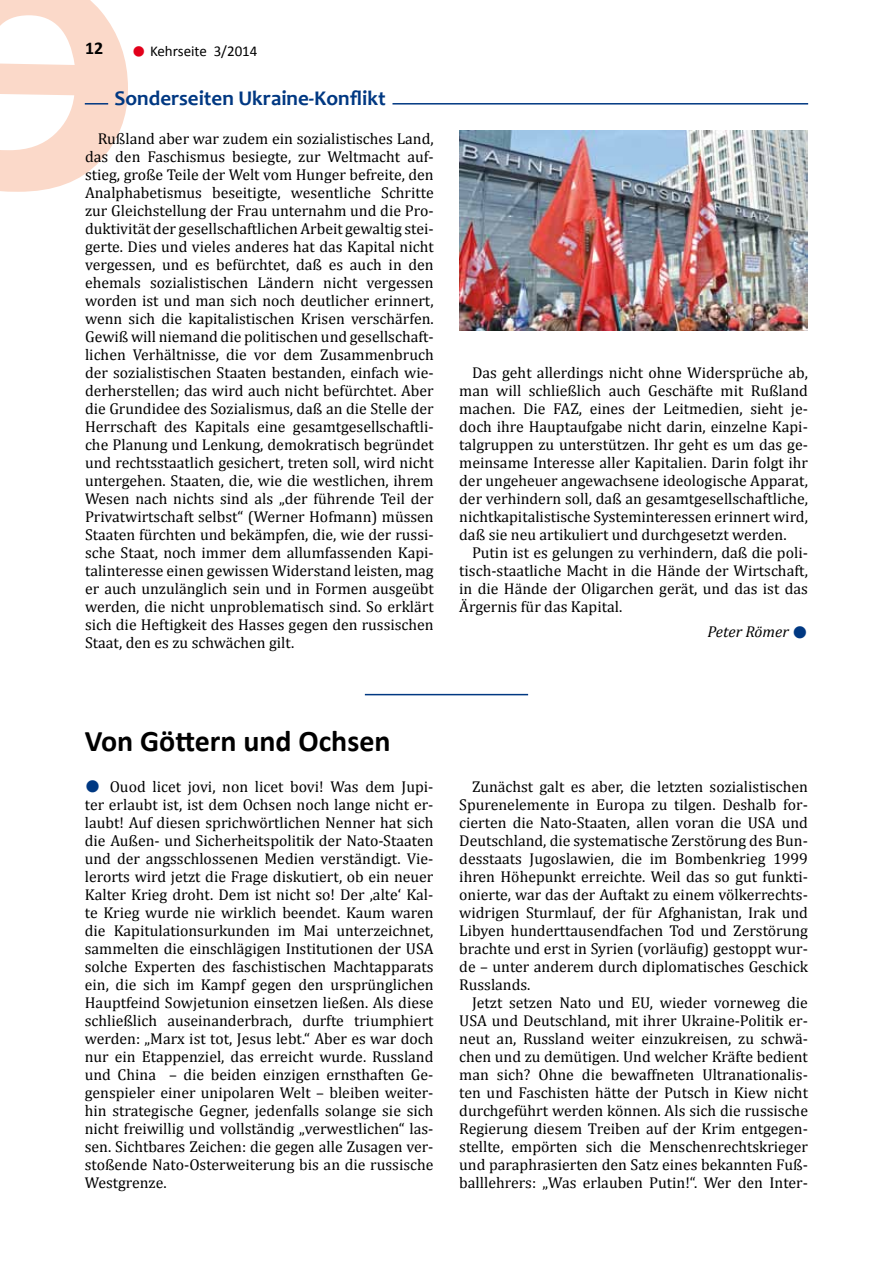
<style>
.page{position:relative;width:893px;height:1263px;background:#fff}
.page>*{position:absolute;margin:0;border:0;box-sizing:border-box;transform-origin:0 0}
.t1{font:700 30px "Calibri";color:#000}
.t2{font:700 21px "Candara";color:#003882}
.t3{font:700 18px "Calibri";color:#000}
.t4{font:15.75px/18px "Cambria";color:#000;text-align:justify}
.t5{font:italic 15.75px "Cambria";color:#000}
.t6{font:15px "Calibri";color:#000}
.s1{color:#e2001a}
.s2{color:#003882}
</style>
<div class="page">
<hr style="left:365px;top:694px;width:163px;height:1px;background:#003882">
<hr style="left:392px;top:103px;width:416px;height:2px;background:#003882">
<img style="left:459px;top:131px;width:349px;height:199px">
<p class="t3" style="left:85px;top:37px;width:20px">12</p>
<p class="t6" style="left:132px;top:42px;width:127px"><span class="s1">●</span> Kehrseite 3/2014</p>
<h2 class="t2" style="left:115px;top:85px;width:273px">Sonderseiten Ukraine-Konflikt</h2>
<p class="t4" style="left:85px;top:130px;width:350px;text-indent:13px">Rußland aber war zudem ein sozialistisches Land, das den Faschismus besiegte, zur Weltmacht auf&shy;stieg, große Teile der Welt vom Hunger befreite, den Analphabetismus beseitigte, wesentliche Schritte zur Gleichstellung der Frau unternahm und die Pro&shy;duktivität der gesellschaftlichen Arbeit gewaltig stei&shy;gerte. Dies und vieles anderes hat das Kapital nicht vergessen, und es befürchtet, daß es auch in den ehemals sozialistischen Ländern nicht vergessen worden ist und man sich noch deutlicher erinnert, wenn sich die kapitalistischen Krisen verschärfen.<br>Gewiß will niemand die politischen und gesellschaft&shy;lichen Verhältnisse, die vor dem Zusammenbruch der sozialistischen Staaten bestanden, einfach wie&shy;derherstellen; das wird auch nicht befürchtet. Aber die Grundidee des Sozialismus, daß an die Stelle der Herrschaft des Kapitals eine gesamtgesellschaftli&shy;che Planung und Lenkung, demokratisch begründet und rechtsstaatlich gesichert, treten soll, wird nicht untergehen. Staaten, die, wie die westlichen, ihrem Wesen nach nichts sind als „der führende Teil der Privatwirtschaft selbst“ (Werner Hofmann) müssen Staaten fürchten und bekämpfen, die, wie der russi&shy;sche Staat, noch immer dem allumfassenden Kapi&shy;talinteresse einen gewissen Widerstand leisten, mag er auch unzulänglich sein und in Formen ausgeübt werden, die nicht unproblematisch sind. So erklärt sich die Heftigkeit des Hasses gegen den russischen Staat, den es zu schwächen gilt.</p>
<p class="t4" style="left:459px;top:364px;width:350px;text-indent:13px">Das geht allerdings nicht ohne Widersprüche ab, man will schließlich auch Geschäfte mit Rußland machen. Die FAZ, eines der Leitmedien, sieht je&shy;doch ihre Hauptaufgabe nicht darin, einzelne Kapi&shy;talgruppen zu unterstützen. Ihr geht es um das ge&shy;meinsame Interesse aller Kapitalien. Darin folgt ihr der ungeheuer angewachsene ideologische Apparat, der verhindern soll, daß an gesamtgesellschaftliche, nichtkapitalistische Systeminteressen erinnert wird, daß sie neu artikuliert und durchgesetzt werden.</p>
<p class="t4" style="left:459px;top:544px;width:350px;text-indent:13px">Putin ist es gelungen zu verhindern, daß die poli&shy;tisch-staatliche Macht in die Hände der Wirtschaft, in die Hände der Oligarchen gerät, und das ist das Ärgernis für das Kapital.</p>
<p class="t5" style="left:707px;top:622px;width:102px">Peter Römer <span class="s2">●</span></p>
<h1 class="t1" style="left:85px;top:722px;width:307px">Von Göttern und Ochsen</h1>
<p class="t4" style="left:85px;top:778px;width:350px"><span class="s2">●</span> Ouod licet jovi, non licet bovi! Was dem Jupi&shy;ter erlaubt ist, ist dem Ochsen noch lange nicht er&shy;laubt! Auf diesen sprichwörtlichen Nenner hat sich die Außen- und Sicherheitspolitik der Nato-Staaten und der angsschlossenen Medien verständigt. Vie&shy;lerorts wird jetzt die Frage diskutiert, ob ein neuer Kalter Krieg droht. Dem ist nicht so! Der ‚alte‘ Kal&shy;te Krieg wurde nie wirklich beendet. Kaum waren die Kapitulationsurkunden im Mai unterzeichnet, sammelten die einschlägigen Institutionen der USA solche Experten des faschistischen Machtapparats ein, die sich im Kampf gegen den ursprünglichen Hauptfeind Sowjetunion einsetzen ließen. Als diese schließlich auseinanderbrach, durfte triumphiert werden: „Marx ist tot, Jesus lebt.“ Aber es war doch nur ein Etappenziel, das erreicht wurde. Russland und China – die beiden einzigen ernsthaften Ge&shy;genspieler einer unipolaren Welt – bleiben weiter&shy;hin strategische Gegner, jedenfalls solange sie sich nicht freiwillig und vollständig „verwestlichen“ las&shy;sen. Sichtbares Zeichen: die gegen alle Zusagen ver&shy;stoßende Nato-Osterweiterung bis an die russische Westgrenze.</p>
<p class="t4" style="left:459px;top:778px;width:350px;text-indent:13px">Zunächst galt es aber, die letzten sozialistischen Spurenelemente in Europa zu tilgen. Deshalb for&shy;cierten die Nato-Staaten, allen voran die USA und Deutschland, die systematische Zerstörung des Bun&shy;desstaats Jugoslawien, die im Bombenkrieg 1999 ihren Höhepunkt erreichte. Weil das so gut funkti&shy;onierte, war das der Auftakt zu einem völkerrechts&shy;widrigen Sturmlauf, der für Afghanistan, Irak und Libyen hunderttausendfachen Tod und Zerstörung brachte und erst in Syrien (vorläufig) gestoppt wur&shy;de – unter anderem durch diplomatisches Geschick Russlands.</p>
<p class="t4" style="left:459px;top:994px;width:350px;text-indent:13px">Jetzt setzen Nato und EU, wieder vorneweg die USA und Deutschland, mit ihrer Ukraine-Politik er&shy;neut an, Russland weiter einzukreisen, zu schwä&shy;chen und zu demütigen. Und welcher Kräfte bedient man sich? Ohne die bewaffneten Ultranationalis&shy;ten und Faschisten hätte der Putsch in Kiew nicht durchgeführt werden können. Als sich die russische Regierung diesem Treiben auf der Krim entgegen&shy;stellte, empörten sich die Menschenrechtskrieger und paraphrasierten den Satz eines bekannten Fuß&shy;balllehrers: „Was erlauben Putin!“. Wer den Inter-</p>
</div>
